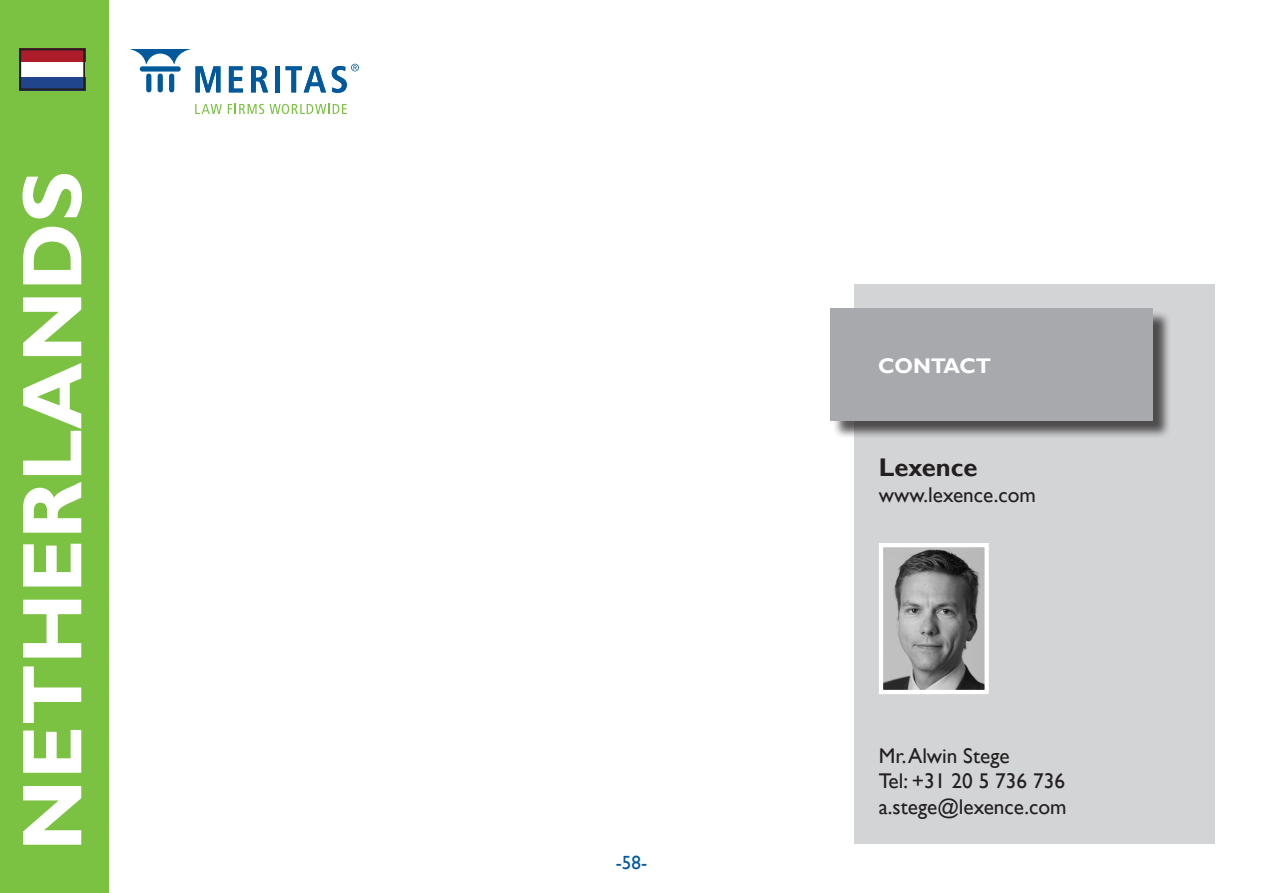
<style>
.page{position:relative;width:1263px;height:893px;background:#fff}
.page>*{position:absolute;margin:0;border:0;box-sizing:border-box;transform-origin:0 0}
.Basisalinea{font:700 25.5px "Gill Sans";color:#231f20}
.Basisalinea-2{font:21.3px "Gill Sans";color:#231f20}
.t1{font:700 21.15px "Gill Sans";color:#fff}
.t2{font:19.05px "Gill Sans";color:#00599b}
</style>
<div class="page">
<div style="left:0;top:0;width:108px;height:893px;background:#7bc142"></div>
<div style="left:19px;top:76px;width:66px;height:14px;background:#21458c"></div>
<div style="left:19px;top:48px;width:66px;height:14px;background:#ad1c29"></div>
<div style="left:19px;top:62px;width:66px;height:14px;background:#fff"></div>
<div style="left:19px;top:48px;width:66px;height:42px;border:2px solid #231f20"></div>
<svg style="left:229px;top:66px;width:14px;height:26px"></svg>
<svg style="left:251px;top:66px;width:17px;height:26px"></svg>
<div style="left:275px;top:66px;width:5px;height:26px;background:#00599b"></div>
<svg style="left:286px;top:66px;width:40px;height:26px"></svg>
<svg style="left:133px;top:50px;width:87px;height:42px"></svg>
<svg style="left:195px;top:104px;width:27px;height:10px"></svg>
<svg style="left:228px;top:104px;width:119px;height:10px"></svg>
<svg style="left:332px;top:64px;width:27px;height:29px"></svg>
<div style="left:854px;top:284px;width:361px;height:559px;background:#d3d4d6"></div>
<div style="left:832px;top:310px;width:339px;height:129px;background:#231f20;opacity:.75"></div>
<div style="left:830px;top:308px;width:322px;height:113px;background:#a8a9ad"></div>
<svg style="left:22px;top:174px;width:60px;height:671px"></svg>
<img style="left:884px;top:548px;width:100px;height:141px">
<div style="left:879px;top:543px;width:110px;height:151px;border:4px solid #fff"></div>
<p class="t2" style="left:616px;top:851px;width:33px">-58-</p>
<p class="t1" style="left:878px;top:354px;width:114px">CONTACT</p>
<p class="Basisalinea" style="left:879px;top:452px;width:100px">Lexence</p>
<p class="Basisalinea-2" style="left:879px;top:482px;width:159px">www.lexence.com</p>
<p class="Basisalinea-2" style="left:879px;top:743px;width:132px">Mr. Alwin Stege</p>
<p class="Basisalinea-2" style="left:879px;top:769px;width:188px">Tel: +31 20 5 736 736</p>
<p class="Basisalinea-2" style="left:879px;top:794px;width:189px">a.stege@lexence.com</p>
</div>
